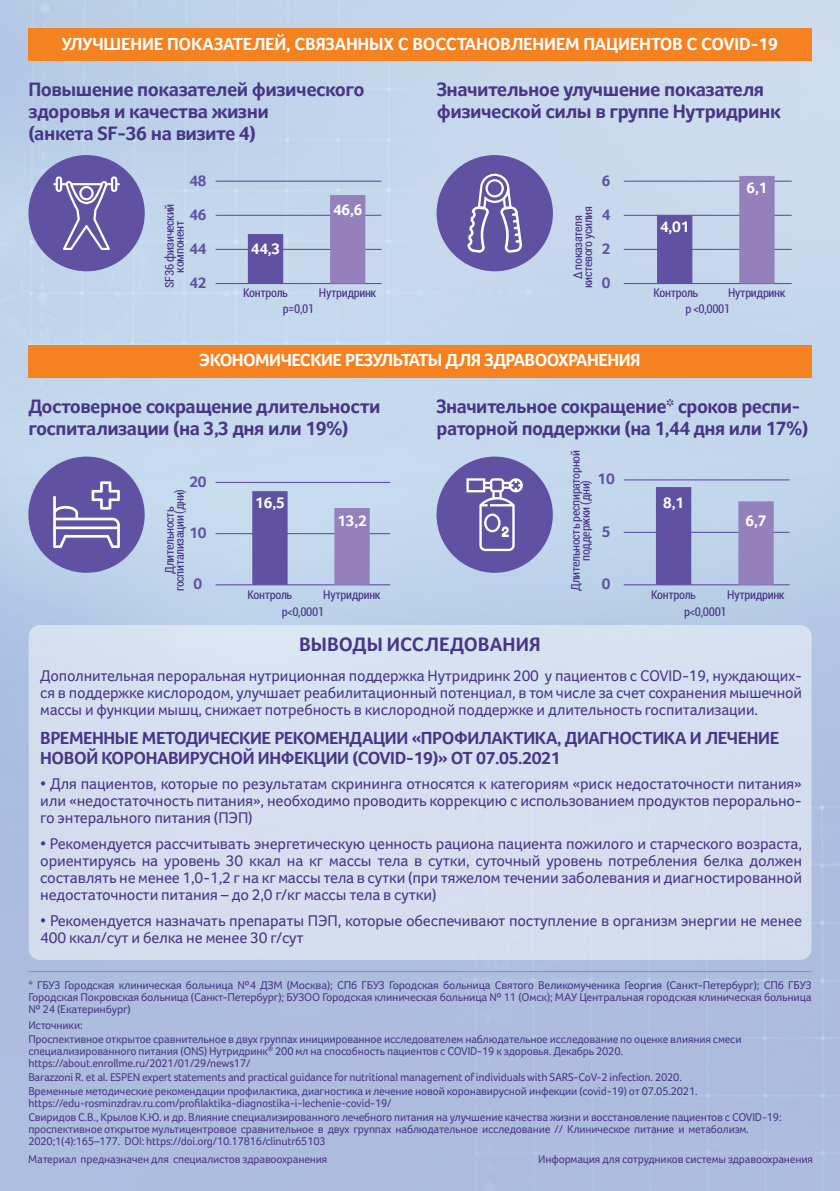
<style>
.page{position:relative;width:840px;height:1191px;background:#fff}
.page>*{position:absolute;margin:0;border:0;box-sizing:border-box;transform-origin:0 0}
.t1{font:700 20px/22px "Foco Corp";letter-spacing:-.025em;color:#493686}
.t2{font:700 20px "Foco Corp";letter-spacing:.005em;color:#493686}
.t3{font:700 18px/20px "Foco Corp";letter-spacing:-.02em;color:#493686}
.t4{font:700 18px "Foco Corp";letter-spacing:-.015em;color:#fff}
.t5{font:16px/17px "Foco Corp";letter-spacing:-.01em;color:#493686;text-align:justify}
.t6{font:700 15.8px "Foco Corp";letter-spacing:-.01em;color:#fff}
.t7{font:700 15.8px "Foco Corp";letter-spacing:-.01em;color:#6151a2}
.t8{font:condensed 12px/10px "Roboto";letter-spacing:-.025em;color:#493686;text-align:center}
.t9{font:11.6px/12px "Foco Corp";letter-spacing:-.015em;color:#493686}
</style>
<div class="page">
<img style="left:0;top:0;width:839px;height:1191px">
<div style="left:28px;top:345px;width:783px;height:33px;background:#f58220"></div>
<div style="left:28px;top:29px;width:783px;height:32px;background:#f58220"></div>
<div style="left:29px;top:625px;width:782px;height:335px;background:#d5deef;border-radius:11px"></div>
<hr style="left:28px;top:971px;width:783px;height:1px;background:#9481bc">
<div style="left:28px;top:155px;width:117px;height:116px;background:#6151a2;border-radius:50%"></div>
<svg style="left:53px;top:176px;width:67px;height:74px"></svg>
<hr style="left:215px;top:215px;width:166px;height:1px;background:#6151a2">
<hr style="left:215px;top:249px;width:166px;height:1px;background:#6151a2">
<hr style="left:215px;top:283px;width:166px;height:1px;background:#6151a2">
<hr style="left:215px;top:181px;width:166px;height:1px;background:#6151a2">
<div style="left:330px;top:195px;width:35px;height:88px;background:#9481bc"></div>
<div style="left:248px;top:234px;width:35px;height:49px;background:#6151a2"></div>
<div style="left:436px;top:155px;width:116px;height:116px;background:#6151a2;border-radius:50%"></div>
<svg style="left:467px;top:174px;width:55px;height:79px"></svg>
<hr style="left:623px;top:215px;width:168px;height:1px;background:#6151a2">
<hr style="left:623px;top:249px;width:168px;height:1px;background:#6151a2">
<hr style="left:623px;top:283px;width:168px;height:1px;background:#6151a2">
<hr style="left:623px;top:181px;width:168px;height:1px;background:#6151a2">
<div style="left:738px;top:176px;width:36px;height:107px;background:#9481bc"></div>
<div style="left:656px;top:215px;width:36px;height:68px;background:#6151a2"></div>
<div style="left:28px;top:456px;width:117px;height:117px;background:#6151a2;border-radius:50%"></div>
<svg style="left:53px;top:481px;width:67px;height:67px"></svg>
<hr style="left:215px;top:533px;width:175px;height:1px;background:#6151a2">
<hr style="left:215px;top:584px;width:175px;height:1px;background:#6151a2">
<hr style="left:215px;top:482px;width:175px;height:1px;background:#6151a2">
<div style="left:252px;top:491px;width:35px;height:94px;background:#6151a2"></div>
<div style="left:334px;top:508px;width:35px;height:77px;background:#9481bc"></div>
<div style="left:436px;top:456px;width:116px;height:117px;background:#6151a2;border-radius:50%"></div>
<svg style="left:466px;top:478px;width:56px;height:73px"></svg>
<hr style="left:623px;top:532px;width:166px;height:1px;background:#6151a2">
<hr style="left:623px;top:584px;width:166px;height:1px;background:#6151a2">
<hr style="left:623px;top:479px;width:166px;height:1px;background:#6151a2">
<div style="left:655px;top:487px;width:35px;height:98px;background:#6151a2"></div>
<div style="left:738px;top:501px;width:35px;height:84px;background:#9481bc"></div>
<h2 class="t4" style="left:62px;top:33px;width:717px">УЛУЧШЕНИЕ ПОКАЗАТЕЛЕЙ, СВЯЗАННЫХ С ВОССТАНОВЛЕНИЕМ ПАЦИЕНТОВ С COVID-19</h2>
<h1 class="t1" style="left:28px;top:78px;width:337px">Повышение показателей физического здоровья и качества жизни<br>(анкета SF-36 на визите 4)</h1>
<h1 class="t1" style="left:436px;top:78px;width:345px">Значительное улучшение показателя физической силы в группе Нутридринк</h1>
<h3 class="t7" style="left:189px;top:171px;width:19px">48</h3>
<h3 class="t7" style="left:601px;top:171px;width:10px">6</h3>
<h3 class="t6" style="left:746px;top:178px;width:22px">6,1</h3>
<p class="t8" style="left:164px;top:288px;width:86px;rotate:-90deg">SF36 физический компонент</p>
<h3 class="t7" style="left:189px;top:205px;width:19px">46</h3>
<h3 class="t7" style="left:189px;top:239px;width:19px">44</h3>
<h3 class="t7" style="left:189px;top:273px;width:19px">42</h3>
<h3 class="t6" style="left:251px;top:239px;width:31px">44,3</h3>
<h3 class="t6" style="left:333px;top:200px;width:31px">46,6</h3>
<p class="t8" style="left:243px;top:287px;width:46px">Контроль</p>
<p class="t8" style="left:319px;top:287px;width:59px">Нутридринк</p>
<p class="t8" style="left:572px;top:288px;width:84px;rotate:-90deg">∆ показателя кистевого усилия</p>
<h3 class="t7" style="left:601px;top:205px;width:10px">4</h3>
<h3 class="t7" style="left:601px;top:239px;width:10px">2</h3>
<h3 class="t7" style="left:601px;top:273px;width:10px">0</h3>
<h3 class="t6" style="left:659px;top:217px;width:31px">4,01</h3>
<p class="t8" style="left:653px;top:287px;width:46px">Контроль</p>
<p class="t8" style="left:727px;top:287px;width:59px">Нутридринк</p>
<p class="t8" style="left:283px;top:303px;width:33px">p=0,01</p>
<p class="t8" style="left:685px;top:303px;width:46px">р &lt;0,0001</p>
<h2 class="t4" style="left:199px;top:350px;width:443px">ЭКОНОМИЧЕСКИЕ РЕЗУЛЬТАТЫ ДЛЯ ЗДРАВООХРАНЕНИЯ</h2>
<h1 class="t1" style="left:28px;top:395px;width:353px">Достоверное сокращение длительности госпитализации (на 3,3 дня или 19%)</h1>
<h1 class="t1" style="left:436px;top:395px;width:373px">Значительное сокращение* сроков респи&shy;раторной поддержки (на 1,44 дня или 17%)</h1>
<h3 class="t7" style="left:189px;top:472px;width:19px">20</h3>
<p class="t8" style="left:164px;top:591px;width:104px;rotate:-90deg">Длительность госпитализации (дни)</p>
<h3 class="t7" style="left:189px;top:523px;width:19px">10</h3>
<h3 class="t7" style="left:193px;top:574px;width:10px">0</h3>
<h3 class="t6" style="left:255px;top:494px;width:31px">16,5</h3>
<p class="t8" style="left:247px;top:589px;width:46px">Контроль</p>
<h3 class="t6" style="left:337px;top:511px;width:31px">13,2</h3>
<p class="t8" style="left:323px;top:589px;width:59px">Нутридринк</p>
<p class="t8" style="left:569px;top:590px;width:142px;rotate:-90deg">Длительность респираторной поддержки (дни)</p>
<h3 class="t7" style="left:597px;top:469px;width:19px">10</h3>
<h3 class="t7" style="left:601px;top:522px;width:10px">5</h3>
<h3 class="t7" style="left:601px;top:574px;width:10px">0</h3>
<h3 class="t6" style="left:662px;top:494px;width:22px">8,1</h3>
<p class="t8" style="left:650px;top:589px;width:46px">Контроль</p>
<h3 class="t6" style="left:745px;top:511px;width:22px">6,7</h3>
<p class="t8" style="left:726px;top:589px;width:59px">Нутридринк</p>
<p class="t8" style="left:281px;top:606px;width:44px">p&lt;0,0001</p>
<p class="t8" style="left:684px;top:606px;width:44px">p&lt;0,0001</p>
<h1 class="t2" style="left:299px;top:632px;width:243px">ВЫВОДЫ ИССЛЕДОВАНИЯ</h1>
<p class="t5" style="left:40px;top:666px;width:762px">Дополнительная пероральная нутриционная поддержка Нутридринк 200 у пациентов с COVID-19, нуждающих&shy;ся в поддержке кислородом, улучшает реабилитационный потенциал, в том числе за счет сохранения мышечной массы и функции мышц, снижает потребность в кислородной поддержке и длительность госпитализации.</p>
<h2 class="t3" style="left:40px;top:727px;width:740px">ВРЕМЕННЫЕ МЕТОДИЧЕСКИЕ РЕКОМЕНДАЦИИ «ПРОФИЛАКТИКА, ДИАГНОСТИКА И ЛЕЧЕНИЕ<br>НОВОЙ КОРОНАВИРУСНОЙ ИНФЕКЦИИ (COVID-19)» ОТ 07.05.2021</h2>
<p class="t5" style="left:40px;top:775px;width:762px">• Для пациентов, которые по результатам скрининга относятся к категориям «риск недостаточности питания» или «недостаточность питания», необходимо проводить коррекцию с использованием продуктов перорально&shy;го энтерального питания (ПЭП)</p>
<p class="t5" style="left:40px;top:835px;width:762px">• Рекомендуется рассчитывать энергетическую ценность рациона пациента пожилого и старческого возраста, ориентируясь на уровень 30 ккал на кг массы тела в сутки, суточный уровень потребления белка должен составлять не менее 1,0-1,2 г на кг массы тела в сутки (при тяжелом течении заболевания и диагностированной недостаточности питания – до 2,0 г/кг массы тела в сутки)</p>
<h3 class="t5" style="left:40px;top:912px;width:762px">• Рекомендуется назначать препараты ПЭП, которые обеспечивают поступление в организм энергии не менее<br>400 ккал/сут и белка не менее 30 г/сут</h3>
<p class="t9" style="left:28px;top:979px;width:784px;text-align:justify">* ГБУЗ Городская клиническая больница №4 ДЗМ (Москва); СПб ГБУЗ Городская больница Святого Великомученика Георгия (Санкт-Петербург); СПб ГБУЗ Городская Покровская больница (Санкт-Петербург); БУЗОО Городская клиническая больница № 11 (Омск); МАУ Центральная городская клиническая больница № 24 (Екатеринбург)</p>
<p class="t9" style="left:28px;top:1018px;width:714px;line-height:14px">Источники:<br>Проспективное открытое сравнительное в двух группах инициированное исследователем наблюдательное исследование по оценке влияния смеси</p>
<p class="t9" style="left:28px;top:1045px;width:595px">специализированного питания (ONS) Нутридринк<sup>®</sup> 200 мл на способность пациентов с COVID-19 к здоровья. Декабрь 2020. https://about.enrollme.ru/2021/01/29/news17/</p>
<p class="t9" style="left:28px;top:1070px;width:670px;line-height:14px">Barazzoni R. et al. ESPEN expert statements and practical guidance for nutritional management of individuals with SARS-CoV-2 infection. 2020.<br>Временные методические рекомендации профилактика, диагностика и лечение новой коронавирусной инфекции (covid-19) от 07.05.2021.</p>
<p class="t9" style="left:28px;top:1096px;width:754px;line-height:14px">https://edu-rosminzdrav.ru.com/profilaktika-diagnostika-i-lechenie-covid-19/<br>Свиридов С.В., Крылов К.Ю. и др. Влияние специализированного лечебного питания на улучшение качества жизни и восстановление пациентов с COVID-19:</p>
<p class="t9" style="left:28px;top:1123px;width:721px">проспективное открытое мультицентровое сравнительное в двух группах наблюдательное исследование // Клиническое питание и метаболизм.<br>2020;1(4):165–177. DOI: https://doi.org/10.17816/clinutr65103</p>
<p class="t9" style="left:28px;top:1152px;width:300px">Материал предназначен для специалистов здравоохранения</p>
<p class="t9" style="left:538px;top:1152px;width:276px">Информация для сотрудников системы здравоохранения</p>
</div>
